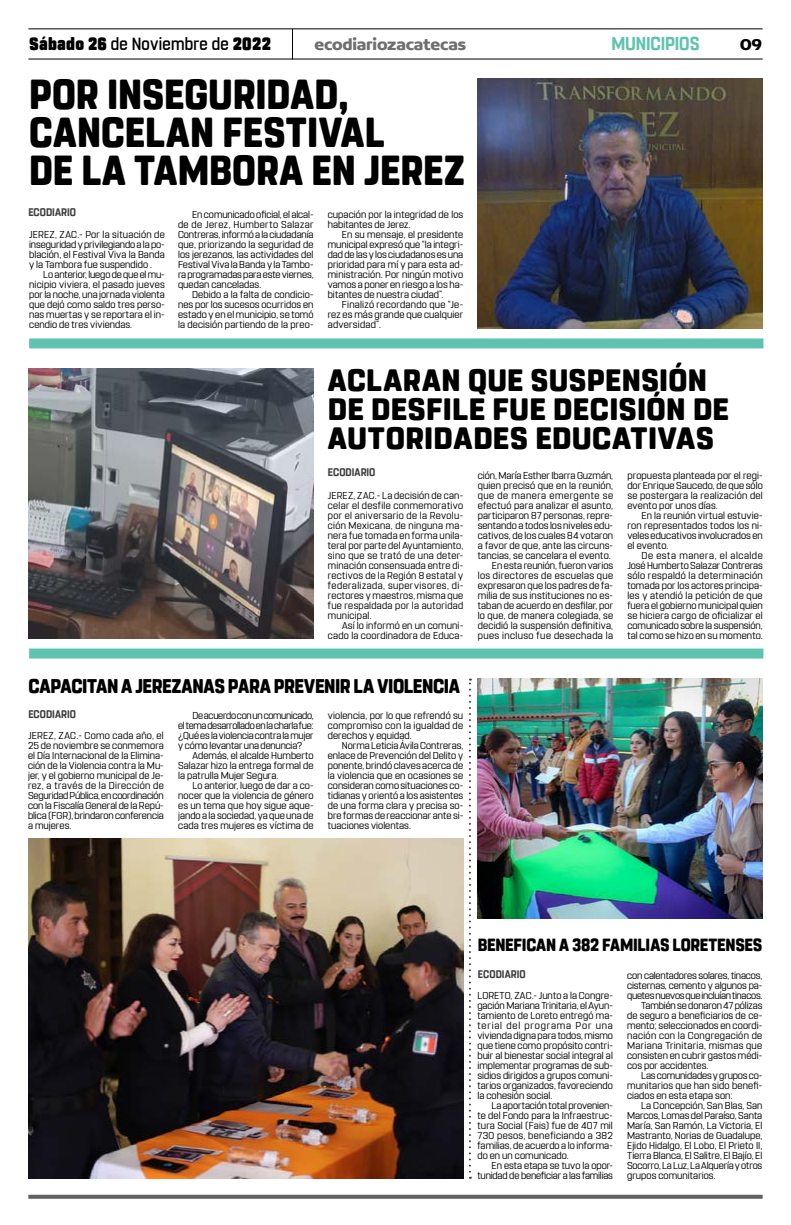
<style>
.page{position:relative;width:791px;height:1225px;background:#fff}
.page>*{position:absolute;margin:0;border:0;box-sizing:border-box;transform-origin:0 0}
.t1{font:800 41.8px/38px "Rohn Rounded";color:#000;scale:.91 1}
.t2{font:800 30.8px/29px "Rohn Rounded";letter-spacing:.01em;color:#000}
.t3{font:800 19.8px "Rohn Rounded";letter-spacing:-.02em;color:#000;scale:.91 1}
.t4{font:700 18.6px "Rohn Rounded";letter-spacing:-.01em;color:#5ec4af;scale:.91 1}
.t5{font:800 17.6px "Rohn Rounded";letter-spacing:-.01em;color:#000;scale:.91 1}
.t6{font:500 17.6px "Rohn Rounded";letter-spacing:.015em;color:#000;scale:.91 1}
.t7{font:700 16.9px "Concord";letter-spacing:-.01em;color:#706f6f}
.t8{font:700 16.9px "Concord";color:#000}
.t9{font:700 11px "Rohn Rounded";letter-spacing:.005em;color:#3d3d3d;scale:.91 1}
.t10{font:10px/10px "Rohn Rounded";letter-spacing:.01em;color:#000;text-align:justify}
.t11{font:10px/10px "Rohn Rounded";letter-spacing:-.01em;color:#000;text-align:right}
.t12{font:10px "Rohn Rounded";letter-spacing:-.015em;color:#000}
.t13{font:10px "Rohn Rounded";letter-spacing:.03em;color:#000}
.t14{font:10px "Rohn Rounded";letter-spacing:-.03em;color:#000}
.s1{font-weight:900}
</style>
<div class="page">
<hr style="left:28px;top:28px;width:735px;height:1px;background:#000">
<hr style="left:28px;top:59px;width:735px;height:1px;background:#000">
<hr style="left:292px;top:29px;width:1px;height:31px;background:#000">
<svg style="left:28px;top:1194px;width:735px;height:4px;background:#7f7f7f"></svg>
<svg style="left:469px;top:678px;width:2px;height:500px"></svg>
<div style="left:29px;top:338px;width:734px;height:10px;background:#5ec4af"></div>
<div style="left:29px;top:648px;width:734px;height:10px;background:#5ec4af"></div>
<img style="left:477px;top:78px;width:286px;height:250px">
<img style="left:28px;top:368px;width:286px;height:270px">
<img style="left:28px;top:838px;width:435px;height:340px">
<img style="left:478px;top:678px;width:284px;height:240px">
<h3 class="t6" style="left:29px;top:33px;width:267px"><span class="s1">Sábado 26</span> de Noviembre de <span class="s1">2022</span></h3>
<h3 class="t7" style="left:314px;top:34px;width:153px">ecodiariozacatecas</h3>
<h3 class="t4" style="left:611px;top:32px;width:98px">MUNICIPIOS</h3>
<h3 class="t8" style="left:740px;top:34px;width:24px">09</h3>
<h1 class="t1" style="left:29px;top:75px;width:481px">POR INSEGURIDAD,<br>CANCELAN FESTIVAL<br>DE LA TAMBORA EN JEREZ</h1>
<p class="t9" style="left:28px;top:206px;width:54px">ECODIARIO</p>
<p class="t10" style="left:178px;top:210px;width:137px;text-indent:14px">En comunicado oficial, el alcal&shy;de de Jerez, Humberto Salazar Contreras, informó a la ciudadanía que, priorizando la seguridad de los jerezanos, las actividades del Festival Viva la Banda y la Tambo&shy;ra programadas para este viernes, quedan canceladas.</p>
<p class="t10" style="left:178px;top:290px;width:137px;text-indent:14px">Debido a la falta de condicio&shy;nes por los sucesos ocurridos en estado y en el municipio, se tomó la decisión partiendo de la preo-</p>
<p class="t10" style="left:29px;top:230px;width:137px">JEREZ, ZAC.- Por la situación de inseguridad y privilegiando a la po&shy;blación, el Festival Viva la Banda y la Tambora fue suspendido .</p>
<p class="t10" style="left:29px;top:270px;width:137px;text-indent:14px">Lo anterior, luego de que el mu&shy;nicipio viviera, el pasado jueves por la noche, una jornada violenta que dejó como saldo tres perso&shy;nas muertas y se reportara el in&shy;cendio de tres viviendas.</p>
<p class="t10" style="left:328px;top:210px;width:137px">cupación por la integridad de los habitantes de Jerez.</p>
<p class="t10" style="left:328px;top:230px;width:137px;text-indent:14px">En su mensaje, el presidente municipal expresó que “la integri&shy;dad de las y los ciudadanos es una prioridad para mí y para esta ad&shy;ministración. Por ningún motivo vamos a poner en riesgo a los ha&shy;bitantes de nuestra ciudad”.</p>
<p class="t10" style="left:328px;top:300px;width:137px;text-indent:14px">Finalizó recordando que “Je&shy;rez es más grande que cualquier adversidad”.</p>
<h2 class="t2" style="left:328px;top:366px;width:403px">ACLARAN QUE SUSPENSIÓN<br>DE DESFILE FUE DECISIÓN DE<br>AUTORIDADES EDUCATIVAS</h2>
<p class="t9" style="left:328px;top:466px;width:54px">ECODIARIO</p>
<p class="t10" style="left:478px;top:470px;width:137px;text-align:right">ción, María Esther Ibarra Guzmán, quien precisó que en la reunión, que de manera emergente se efectuó para analizar el asunto, participaron 87 personas, repre&shy;sentando a todos los niveles edu&shy;cativos, de los cuales 84 votaron a favor de que, ante las circuns&shy;tancias, se cancelara el evento.<br>En esta reunión, fueron varios los directores de escuelas que expresaron que los padres de fa&shy;milia de sus instituciones no es&shy;taban de acuerdo en desfilar, por lo que, de manera colegiada, se decidió la suspensión definitiva, pues incluso fue desechada la</p>
<p class="t10" style="left:627px;top:470px;width:137px">propuesta planteada por el regi&shy;dor Enrique Saucedo, de que sólo se postergara la realización del evento por unos días.</p>
<p class="t10" style="left:328px;top:490px;width:137px">JEREZ, ZAC.- La decisión de can&shy;celar el desfile conmemorativo por el aniversario de la Revolu&shy;ción Mexicana, de ninguna ma&shy;nera fue tomada en forma unila&shy;teral por parte del Ayuntamiento, sino que se trató de una deter&shy;minación consensuada entre di&shy;rectivos de la Región 8 estatal y federalizada, supervisores, di&shy;rectores y maestros, misma que fue respaldada por la autoridad municipal.</p>
<p class="t10" style="left:328px;top:620px;width:137px;text-align:right">Así lo informó en un comuni&shy;cado la coordinadora de Educa-</p>
<p class="t10" style="left:627px;top:510px;width:137px;text-indent:14px">En la reunión virtual estuvie&shy;ron representados todos los ni&shy;veles educativos involucrados en el evento.</p>
<p class="t10" style="left:627px;top:550px;width:137px;text-indent:14px">De esta manera, el alcalde José Humberto Salazar Contreras sólo respaldó la determinación tomada por los actores principa&shy;les y atendió la petición de que fuera el gobierno municipal quien se hiciera cargo de oficializar el comunicado sobre la suspensión, tal como se hizo en su momento.</p>
<h3 class="t3" style="left:29px;top:674px;width:476px">CAPACITAN A JEREZANAS PARA PREVENIR LA VIOLENCIA</h3>
<p class="t9" style="left:28px;top:707px;width:54px">ECODIARIO</p>
<p class="t10" style="left:178px;top:710px;width:137px;text-indent:14px">De acuerdo con un comunicado, el tema desarrollado en la charla fue: ¿Qué es la violencia contra la mujer y cómo levantar una denuncia?</p>
<p class="t10" style="left:178px;top:750px;width:137px;text-indent:14px">Además, el alcalde Humberto Salazar hizo la entrega formal de la patrulla Mujer Segura.</p>
<p class="t10" style="left:178px;top:780px;width:137px;text-indent:14px">Lo anterior, luego de dar a co&shy;nocer que la violencia de género es un tema que hoy sigue aque&shy;jando a la sociedad, ya que una de cada tres mujeres es víctima de</p>
<p class="t10" style="left:28px;top:730px;width:137px">JEREZ, ZAC.- Como cada año, el 25 de noviembre se conmemora el Día Internacional de la Elimina&shy;ción de la Violencia contra la Mu&shy;jer, y el gobierno municipal de Je&shy;rez, a través de la Dirección de Seguridad Pública, en coordinación con la Fiscalía General de la Repú&shy;blica (FGR), brindaron conferencia a mujeres.</p>
<p class="t10" style="left:328px;top:710px;width:137px">violencia, por lo que refrendó su compromiso con la igualdad de derechos y equidad.</p>
<p class="t10" style="left:328px;top:740px;width:137px;text-indent:14px">Norma Leticia Ávila Contreras, enlace de Prevención del Delito y ponente, brindó claves acerca de la violencia que en ocasiones se consideran como situaciones co&shy;tidianas y orientó a los asistentes de una forma clara y precisa so&shy;bre formas de reaccionar ante si&shy;tuaciones violentas.</p>
<h3 class="t5" style="left:478px;top:935px;width:314px">BENEFICAN A 382 FAMILIAS LORETENSES</h3>
<p class="t9" style="left:478px;top:968px;width:54px">ECODIARIO</p>
<p class="t12" style="left:627px;top:969px;width:137px">con calentadores solares, tinacos,</p>
<p class="t11" style="left:627px;top:980px;width:137px">cisternas, cemento y algunos pa-</p>
<p class="t14" style="left:627px;top:989px;width:137px">quetes nuevos que incluían tinacos.</p>
<p class="t12" style="left:641px;top:999px;width:123px">También se donaron 47 pólizas</p>
<p class="t10" style="left:627px;top:1010px;width:137px">de seguro a beneficiarios de ce-</p>
<p class="t10" style="left:627px;top:1020px;width:137px">mento; seleccionados en coordi-</p>
<p class="t13" style="left:627px;top:1029px;width:137px">nación con la Congregación de</p>
<p class="t13" style="left:627px;top:1039px;width:137px">Mariana Trinitaria, mismas que</p>
<p class="t10" style="left:627px;top:1050px;width:137px">consisten en cubrir gastos médi-</p>
<p class="t10" style="left:627px;top:1060px;width:83px">cos por accidentes.</p>
<p class="t12" style="left:641px;top:1069px;width:123px">Las comunidades y grupos co-</p>
<p class="t10" style="left:627px;top:1080px;width:137px">munitarios que han sido benefi-</p>
<p class="t10" style="left:627px;top:1090px;width:107px">ciados en esta etapa son:</p>
<p class="t10" style="left:641px;top:1100px;width:123px">La Concepción, San Blas, San</p>
<p class="t10" style="left:627px;top:1110px;width:137px">Marcos, Lomas del Paraíso, Santa</p>
<p class="t10" style="left:627px;top:1120px;width:137px">María, San Ramón, La Victoria, El</p>
<p class="t10" style="left:627px;top:1130px;width:137px">Mastranto, Norias de Guadalupe,</p>
<p class="t10" style="left:627px;top:1140px;width:137px">Ejido Hidalgo, El Lobo, El Prieto II,</p>
<p class="t10" style="left:627px;top:1150px;width:137px">Tierra Blanca, El Salitre, El Bajío, El</p>
<p class="t11" style="left:627px;top:1160px;width:137px">Socorro, La Luz, La Alquería y otros</p>
<p class="t10" style="left:627px;top:1170px;width:90px">grupos comunitarios.</p>
<p class="t10" style="left:477px;top:990px;width:137px">LORETO, ZAC.- Junto a la Congre&shy;gación Mariana Trinitaria, el Ayun&shy;tamiento de Loreto entregó ma&shy;terial del programa Por una vivienda digna para todos, mismo que tiene como propósito contri&shy;buir al bienestar social integral al implementar programas de sub&shy;sidios dirigidos a grupos comuni&shy;tarios organizados, favoreciendo la cohesión social.</p>
<p class="t10" style="left:477px;top:1100px;width:137px;text-indent:14px">La aportación total provenien&shy;te del Fondo para la Infraestruc&shy;tura Social (Fais) fue de 407 mil 730 pesos, beneficiando a 382 familias, de acuerdo a lo informa&shy;do en un comunicado.</p>
<p class="t11" style="left:477px;top:1160px;width:137px">En esta etapa se tuvo la opor&shy;tunidad de beneficiar a las familias</p>
</div>
